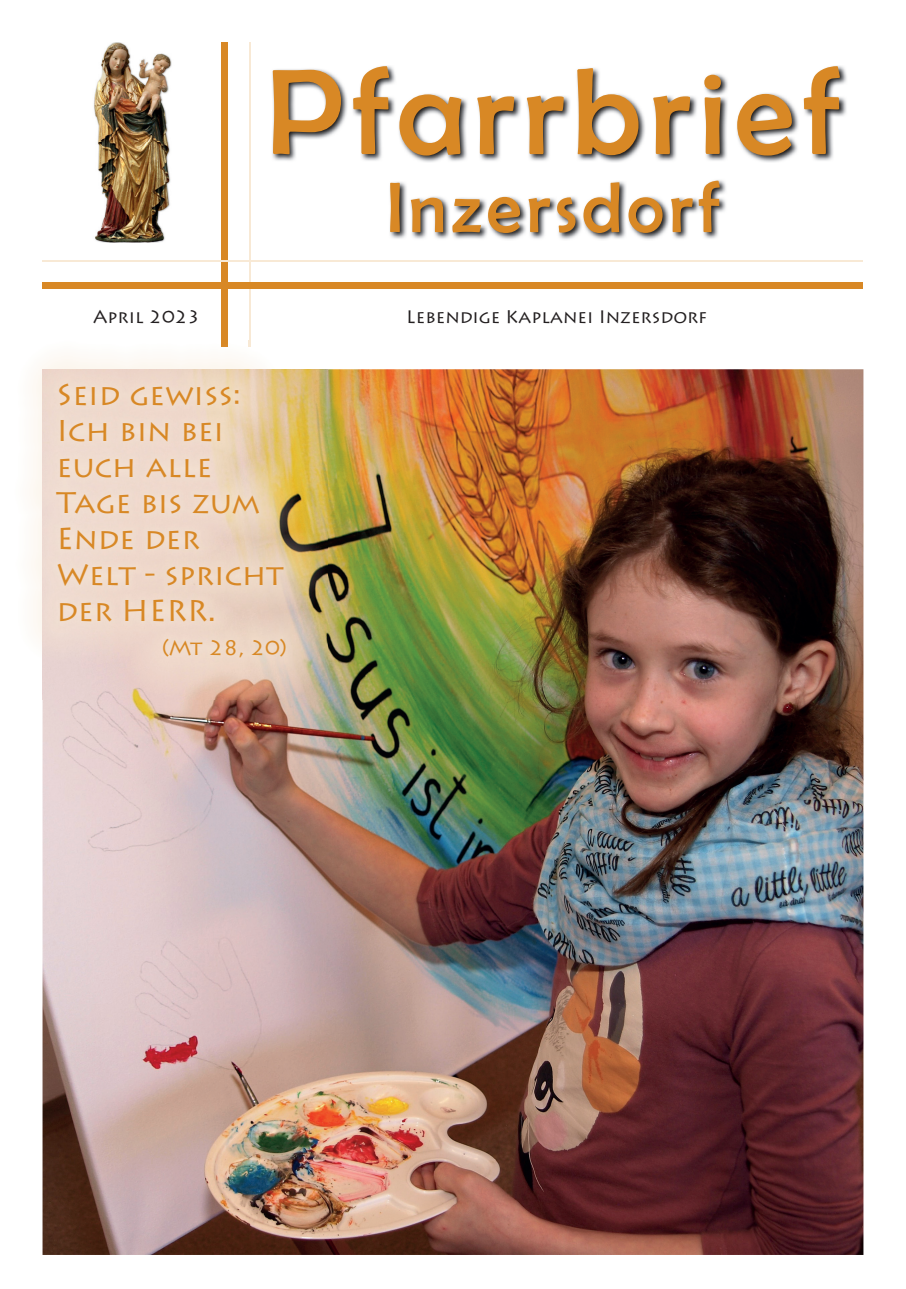
<style>
.page{position:relative;width:906px;height:1289px;background:#fff}
.page>*{position:absolute;margin:0;border:0;box-sizing:border-box;transform-origin:0 0}
.t1{font:123px "Berlin Sans FB";letter-spacing:.07em;color:#d88825}
.t2{font:72px "Berlin Sans FB";letter-spacing:.07em;color:#d88825}
.t3{font:30px/36px "Lithos Pro";color:#d88825}
.t4{font:21px "Lithos Pro";color:#d88825}
.t5{font:18px "Lithos Pro";color:#231f20}
</style>
<div class="page">
<img style="left:43px;top:369px;width:820px;height:885px">
<img style="left:272px;top:66px;width:575px;height:174px">
<img style="left:94px;top:43px;width:78px;height:199px">
<div style="left:221px;top:43px;width:6px;height:303px;background:#d88825"></div>
<hr style="left:249px;top:43px;width:1px;height:303px;background:#f8e9d5">
<hr style="left:43px;top:260px;width:820px;height:2px;background:#f8e9d5">
<div style="left:43px;top:283px;width:820px;height:6px;background:#d88825"></div>
<img style="left:30px;top:340px;width:225px;height:359px">
<img style="left:43px;top:369px;width:285px;height:330px">
<svg style="left:221px;top:340px;width:6px;height:6px"></svg>
<p class="t5" style="left:93px;top:307px;width:109px">April 2023</p>
<h1 class="t1" style="left:267px;top:44px;width:574px">Pfarrbrief</h1>
<h2 class="t2" style="left:386px;top:167px;width:334px">Inzersdorf</h2>
<p class="t5" style="left:406px;top:307px;width:302px">Lebendige Kaplanei Inzersdorf</p>
<p class="t3" style="left:57px;top:376px;width:228px">Seid gewiss:<br>Ich bin bei euch alle<br>Tage bis zum<br>Ende der<br>Welt - spricht der HERR.</p>
<p class="t4" style="left:162px;top:635px;width:125px">(Mt 28, 20)</p>
</div>
